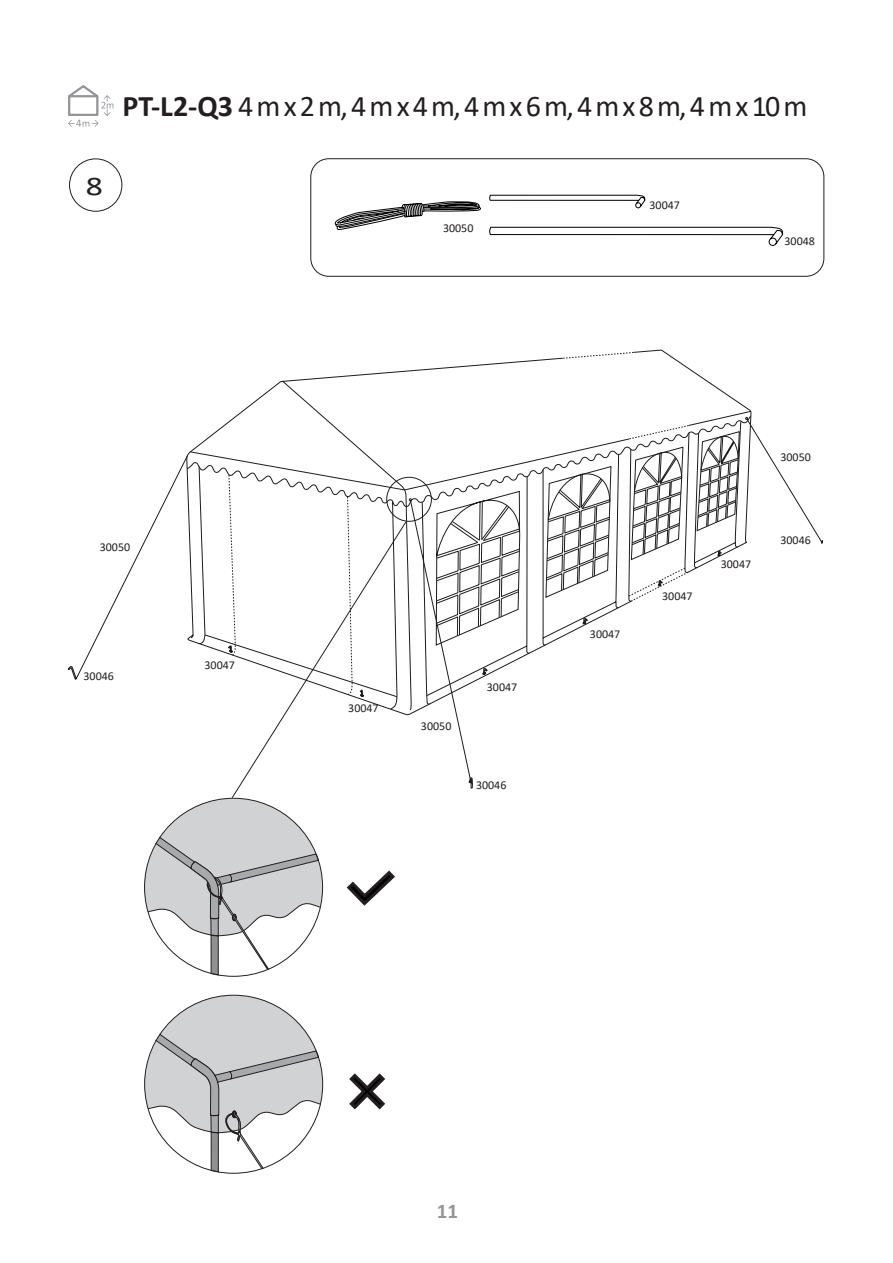
<style>
.page{position:relative;width:893px;height:1263px;background:#fff}
.page>*{position:absolute;margin:0;border:0;box-sizing:border-box;transform-origin:0 0}
.t1{font:30px "Calibri";color:#231f20}
.t2{font:27px "Calibri";color:#231f20;scale:1.25 1}
.t3{font:700 21px "Calibri";color:#939598}
.t4{font:12px "Calibri";color:#231f20}
.s1{font-weight:700}
</style>
<div class="page">
<svg style="left:68px;top:85px;width:45px;height:42px"></svg>
<div style="left:69px;top:158px;width:53px;height:54px;border:1px solid #231f20;border-radius:50%"></div>
<svg style="left:346px;top:870px;width:49px;height:36px"></svg>
<svg style="left:349px;top:1073px;width:37px;height:37px"></svg>
<svg style="left:144px;top:788px;width:179px;height:187px"></svg>
<svg style="left:144px;top:994px;width:179px;height:178px"></svg>
<div style="left:310px;top:158px;width:514px;height:119px;border:1px solid #231f20;border-radius:18px"></div>
<svg style="left:489px;top:195px;width:157px;height:13px"></svg>
<svg style="left:489px;top:227px;width:295px;height:19px"></svg>
<svg style="left:334px;top:201px;width:147px;height:29px"></svg>
<svg style="left:242px;top:350px;width:509px;height:61px"></svg>
<svg style="left:68px;top:455px;width:405px;height:333px"></svg>
<svg style="left:745px;top:417px;width:78px;height:127px"></svg>
<svg style="left:436px;top:507px;width:286px;height:205px"></svg>
<svg style="left:563px;top:352px;width:71px;height:7px"></svg>
<svg style="left:187px;top:415px;width:564px;height:92px"></svg>
<h2 class="t2" style="left:86px;top:167px;width:15px">8</h2>
<h1 class="t1" style="left:122px;top:85px;width:686px"><span class="s1">PT-L2-Q3</span> 4 m x 2 m, 4 m x 4 m, 4 m x 6 m, 4 m x 8 m, 4 m x 10 m</h1>
<p class="t4" style="left:443px;top:220px;width:32px">30050</p>
<p class="t4" style="left:649px;top:196px;width:32px">30047</p>
<p class="t4" style="left:784px;top:233px;width:32px">30048</p>
<p class="t4" style="left:780px;top:449px;width:32px">30050</p>
<p class="t4" style="left:100px;top:539px;width:32px">30050</p>
<p class="t4" style="left:84px;top:668px;width:32px">30046</p>
<p class="t4" style="left:205px;top:657px;width:32px">30047</p>
<p class="t4" style="left:348px;top:700px;width:32px">30047</p>
<p class="t4" style="left:421px;top:718px;width:32px">30050</p>
<p class="t4" style="left:487px;top:678px;width:32px">30047</p>
<p class="t4" style="left:476px;top:776px;width:32px">30046</p>
<p class="t4" style="left:590px;top:626px;width:32px">30047</p>
<p class="t4" style="left:662px;top:587px;width:32px">30047</p>
<p class="t4" style="left:721px;top:556px;width:32px">30047</p>
<p class="t4" style="left:780px;top:531px;width:32px">30046</p>
<h3 class="t3" style="left:437px;top:1196px;width:23px">11</h3>
</div>
